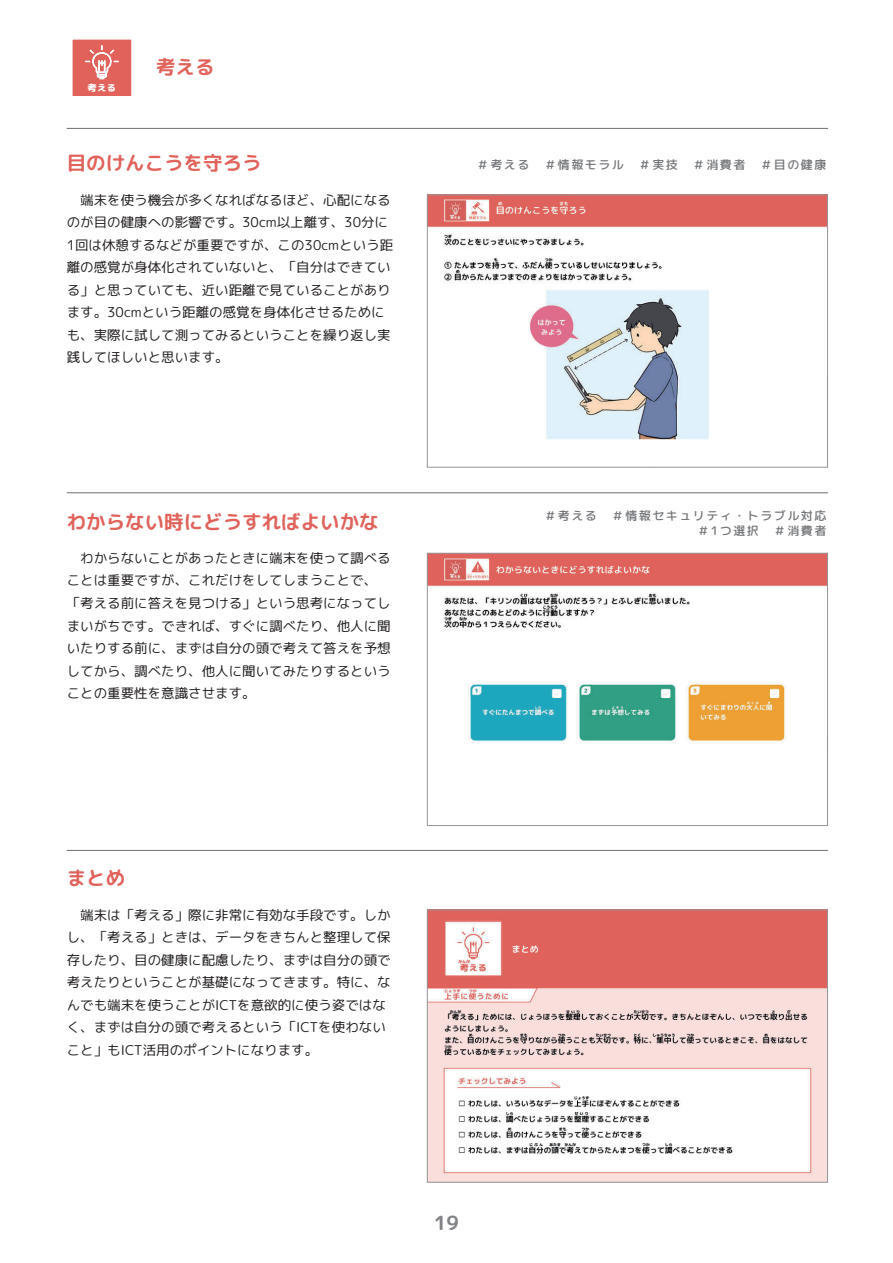
<style>
.page{position:relative;width:893px;height:1263px;background:#fff}
.page>*{position:absolute;margin:0;border:0;box-sizing:border-box;transform-origin:0 0}
.t1{font:19.5px "rounded mplus 1 p bold";color:#e0625b}
.t2{font:19.5px "rounded mplus 1 p bold";color:#808285}
.t3{font:13.5px/22.5px "rounded mplus 1 p regular";color:#231f20}
.t4{font:12px/15px "rounded mplus 1 p medium";letter-spacing:.125em;color:#76787b}
.t5{font:9px "rounded mplus 1 p heavy";color:#fff;scale:1.04 1}
</style>
<div class="page">
<img style="left:429px;top:197px;width:397px;height:243px">
<div style="left:427px;top:195px;width:401px;height:273px;border:1px solid #939598"></div>
<div style="left:71px;top:38px;width:62px;height:59px;background:#e0625b"></div>
<div style="left:70px;top:37px;width:64px;height:62px;border:3px solid #fff"></div>
<svg style="left:85px;top:45px;width:34px;height:34px"></svg>
<img style="left:429px;top:911px;width:397px;height:269px">
<div style="left:427px;top:909px;width:401px;height:273px;border:1px solid #939598"></div>
<img style="left:429px;top:555px;width:397px;height:189px">
<div style="left:427px;top:553px;width:401px;height:273px;border:1px solid #939598"></div>
<hr style="left:67px;top:492px;width:761px;height:1px;background:#76787b">
<hr style="left:67px;top:850px;width:761px;height:1px;background:#76787b">
<hr style="left:67px;top:128px;width:761px;height:1px;background:#76787b">
<p class="t5" style="left:88px;top:81px;width:29px">考える</p>
<h1 class="t1" style="left:156px;top:53px;width:60px">考える</h1>
<h1 class="t1" style="left:67px;top:149px;width:196px">目のけんこうを守ろう</h1>
<p class="t4" style="left:477px;top:157px;width:351px">＃考える　＃情報モラル　＃実技　＃消費者　＃目の健康</p>
<p class="t3" style="left:67px;top:188px;width:328px">　端末を使う機会が多くなればなるほど、心配になるのが目の健康への影響です。30cm以上離す、30分に<br>1回は休憩するなどが重要ですが、この30cmという距離の感覚が身体化されていないと、「自分はできている」と思っていても、近い距離で見ていることがあります。30cmという距離の感覚を身体化させるためにも、実際に試して測ってみるということを繰り返し実践してほしいと思います。</p>
<h1 class="t1" style="left:67px;top:508px;width:313px">わからない時にどうすればよいかな</h1>
<p class="t4" style="left:697px;top:508px;width:144px;text-indent:-153px">＃考える　＃情報セキュリティ・トラブル対応　＃1つ選択　＃消費者</p>
<p class="t3" style="left:67px;top:547px;width:325px">　わからないことがあったときに端末を使って調べることは重要ですが、これだけをしてしまうことで、「考える前に答えを見つける」という思考になってしまいがちです。できれば、すぐに調べたり、他人に聞いたりする前に、まずは自分の頭で考えて答えを予想してから、調べたり、他人に聞いてみたりするということの重要性を意識させます。</p>
<h1 class="t1" style="left:67px;top:864px;width:60px">まとめ</h1>
<p class="t3" style="left:67px;top:903px;width:325px">　端末は「考える」際に非常に有効な手段です。しかし、「考える」ときは、データをきちんと整理して保存したり、目の健康に配慮したり、まずは自分の頭で考えたりということが基礎になってきます。特に、なんでも端末を使うことがICTを意欲的に使う姿ではなく、まずは自分の頭で考えるという「ICTを使わないこと」もICT活用のポイントになります。</p>
<h1 class="t2" style="left:434px;top:1208px;width:26px">19</h1>
</div>
